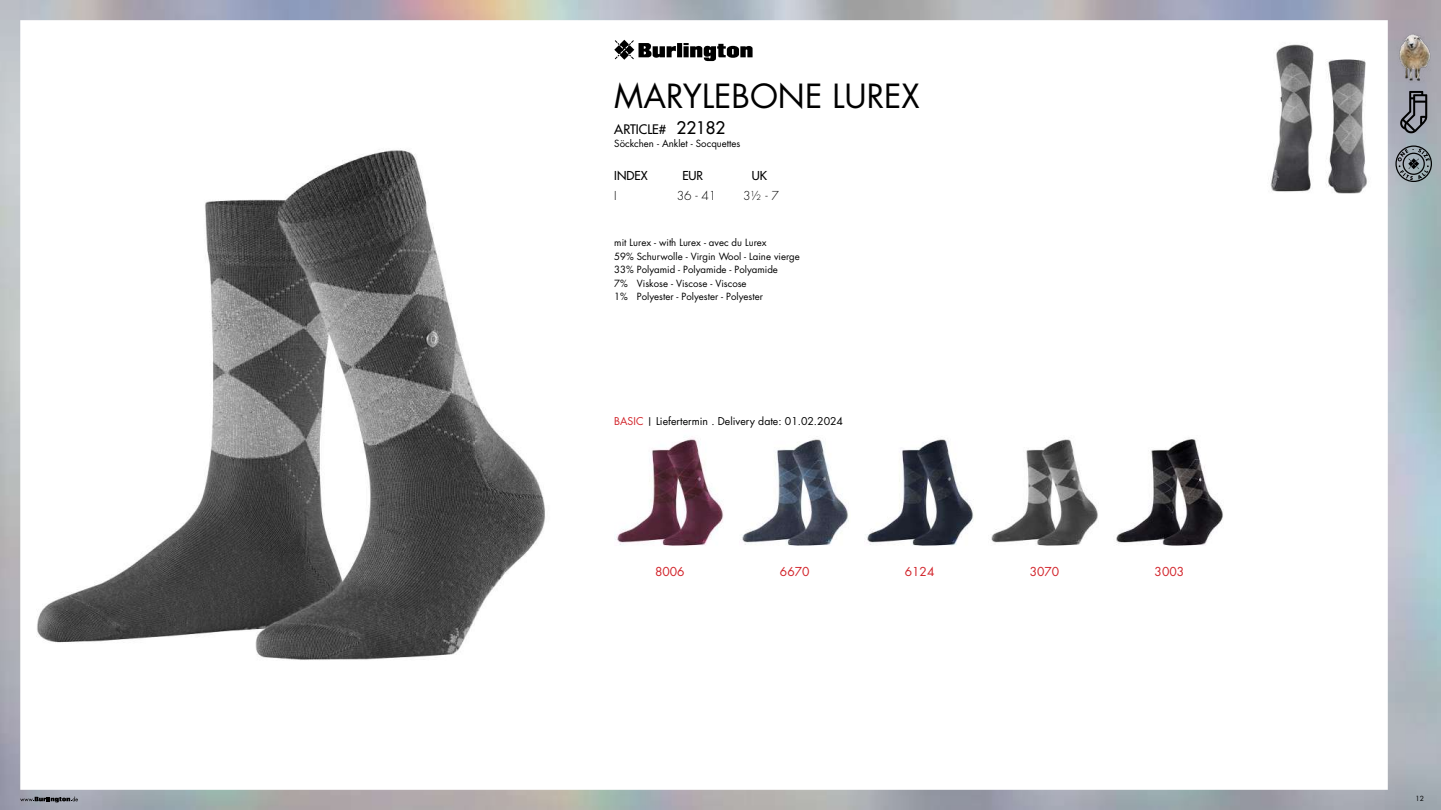
<style>
.page{position:relative;width:1441px;height:810px;background:#fff}
.page>*{position:absolute;margin:0;border:0;box-sizing:border-box;transform-origin:0 0}
.t1{font:32.4px "Futura Std";color:#000}
.t2{font:12.9px "Futura";color:#000}
.t3{font:12px "Futura Std";color:#d2232a}
.t4{font:12px "Futura";color:#000}
.t5{font:300 12px "Futura Std";color:#000}
.t6{font:10.5px "Futura Std";color:#000}
.t7{font:9.6px/13.5px "Futura Std";color:#000}
.t8{font:6.9px "Futura Std";color:#000}
.s1{font-size:16.8px}
.s2{color:#d2232a}
.s3{font-size:8.7px}
</style>
<div class="page">
<img style="left:0;top:0;width:1440px;height:810px">
<svg style="left:20px;top:797px;width:58px;height:5px"></svg>
<img style="left:614px;top:419px;width:112px;height:133px">
<img style="left:739px;top:419px;width:111px;height:133px">
<img style="left:864px;top:419px;width:111px;height:133px">
<img style="left:988px;top:419px;width:112px;height:133px">
<img style="left:1396px;top:32px;width:36px;height:54px">
<div style="left:1395px;top:146px;width:36px;height:36px;border:1px solid #000;border-radius:50%"></div>
<svg style="left:1397px;top:148px;width:32px;height:32px"></svg>
<svg style="left:1399px;top:91px;width:27px;height:42px"></svg>
<img style="left:1113px;top:419px;width:112px;height:133px">
<svg style="left:614px;top:40px;width:138px;height:21px"></svg>
<h1 class="t1" style="left:614px;top:76px;width:307px">MARYLEBONE LUREX</h1>
<h2 class="t2" style="left:614px;top:121px;width:113px">ARTICLE# <span class="s1">22182</span></h2>
<p class="t7" style="left:614px;top:137px;width:127px">Söckchen - Anklet - Socquettes</p>
<p class="t4" style="left:614px;top:168px;width:35px">INDEX</p>
<p class="t4" style="left:682px;top:168px;width:22px">EUR</p>
<p class="t4" style="left:751px;top:168px;width:17px">UK</p>
<p class="t5" style="left:614px;top:188px;width:4px">I</p>
<p class="t5" style="left:676px;top:188px;width:41px">36 - 41</p>
<p class="t5" style="left:743px;top:188px;width:37px">3½ - 7</p>
<p class="t7" style="left:614px;top:236px;width:187px">mit Lurex - with Lurex - avec du Lurex<br>59% Schurwolle - Virgin Wool - Laine vierge 33% Polyamid - Polyamide - Polyamide<br>7% Viskose - Viscose - Viscose<br>1% Polyester - Polyester - Polyester</p>
<p class="t6" style="left:614px;top:415px;width:230px"><span class="s2">BASIC</span> <span class="s3">|</span> Liefertermin . Delivery date: 01.02.2024</p>
<p class="t3" style="left:655px;top:564px;width:31px">8006</p>
<p class="t3" style="left:779px;top:564px;width:31px">6670</p>
<p class="t3" style="left:904px;top:564px;width:31px">6124</p>
<p class="t3" style="left:1029px;top:564px;width:31px">3070</p>
<p class="t3" style="left:1154px;top:564px;width:31px">3003</p>
<p class="t8" style="left:1415px;top:794px;width:10px">12</p>
</div>
